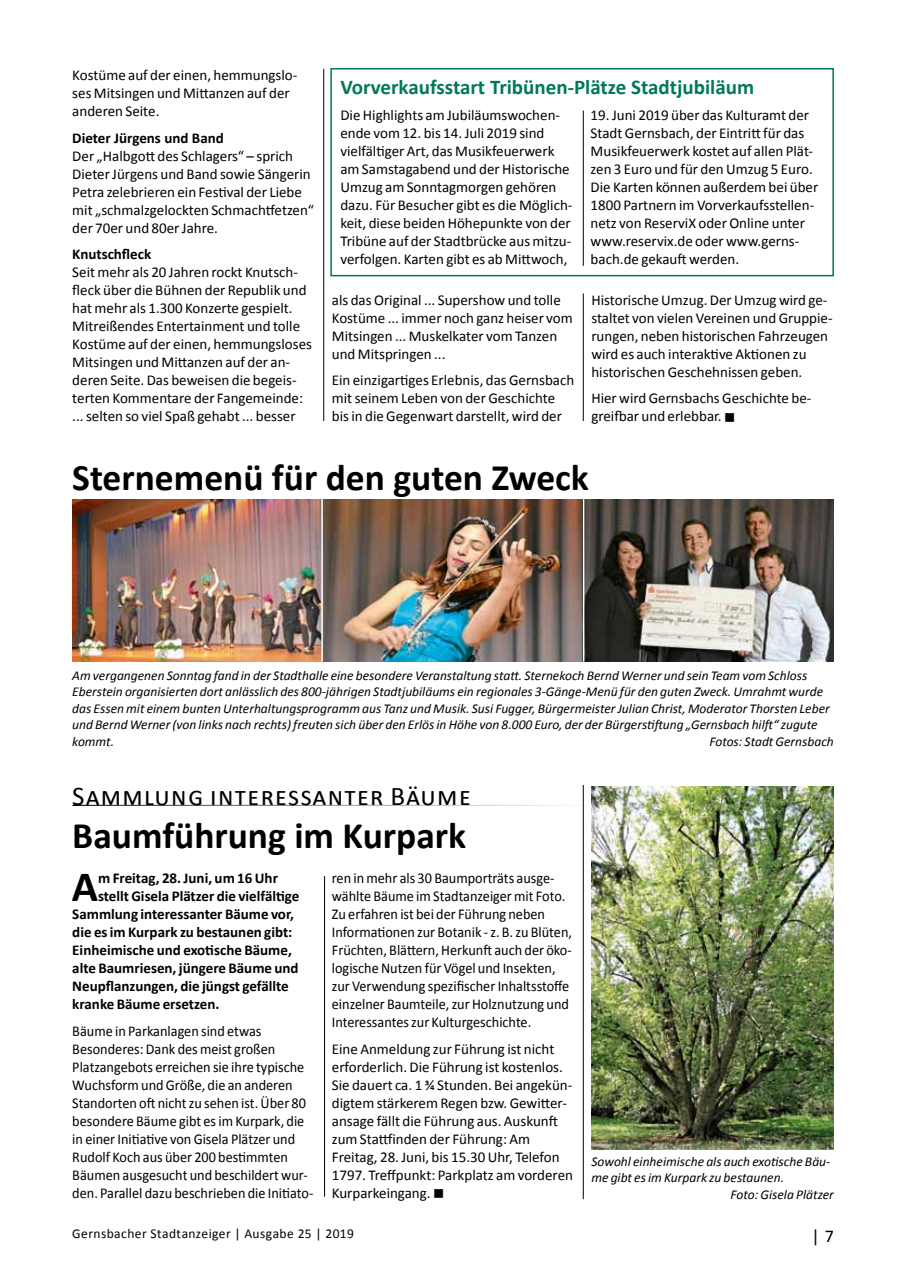
<style>
.page{position:relative;width:902px;height:1280px;background:#fff}
.page>*{position:absolute;margin:0;border:0;box-sizing:border-box;transform-origin:0 0}
.t1{font:700 43.35px "Calibri";color:#000}
.t2{font:700 37.5px "Calibri";color:#000}
.t3{font:27px "Calibri";letter-spacing:.05em;color:#000}
.t4{font:700 21px "Calibri";color:#007958}
.t5{font:18px "Calibri";color:#000}
.t6{font:15px/18px "Calibri";color:#000}
.t7{font:15px/18px "Calibri";color:#000;scale:.95 1}
.t8{font:700 15px "Calibri";color:#000}
.t9{font:italic 13.5px/16.5px "Calibri";color:#000}
.t10{font:13.5px "Calibri";letter-spacing:.025em;color:#000}
</style>
<div class="page">
<hr style="left:583px;top:293px;width:1px;height:128px;background:#000">
<hr style="left:323px;top:69px;width:1px;height:352px;background:#000">
<div style="left:330px;top:68px;width:503px;height:208px;border:2px solid #007958"></div>
<img style="left:591px;top:786px;width:242px;height:364px">
<hr style="left:583px;top:785px;width:1px;height:414px;background:#000">
<hr style="left:324px;top:876px;width:1px;height:321px;background:#000">
<hr style="left:583px;top:111px;width:1px;height:155px;background:#000">
<img style="left:72px;top:500px;width:249px;height:161px">
<img style="left:323px;top:500px;width:510px;height:161px">
<hr style="left:583px;top:499px;width:1px;height:163px;background:#fff">
<p class="t6" style="left:72px;top:66px;width:227px">Kostüme auf der einen, hemmungslo&shy;ses Mitsingen und Mittanzen auf der anderen Seite.</p>
<p class="t8" style="left:72px;top:128px;width:153px">Dieter Jürgens und Band</p>
<p class="t6" style="left:72px;top:147px;width:243px">Der „Halbgott des Schlagers“ – sprich Dieter Jürgens und Band sowie Sängerin Petra zelebrieren ein Festival der Liebe mit „schmalzgelockten Schmachtfetzen“ der 70er und 80er Jahre.</p>
<p class="t8" style="left:72px;top:244px;width:80px">Knutschfleck</p>
<p class="t6" style="left:72px;top:263px;width:241px">Seit mehr als 20 Jahren rockt Knutsch&shy;fleck über die Bühnen der Republik und hat mehr als 1.300 Konzerte gespielt.<br>Mitreißendes Entertainment und tolle Kostüme auf der einen, hemmungsloses Mitsingen und Mittanzen auf der an&shy;deren Seite. Das beweisen die begeis&shy;terten Kommentare der Fangemeinde: ... selten so viel Spaß gehabt ... besser</p>
<h3 class="t4" style="left:340px;top:73px;width:415px">Vorverkaufsstart Tribünen-Plätze Stadtjubiläum</h3>
<p class="t6" style="left:340px;top:106px;width:234px">Die Highlights am Jubiläumswochen&shy;ende vom 12. bis 14. Juli 2019 sind vielfältiger Art, das Musikfeuerwerk am Samstagabend und der Historische Umzug am Sonntagmorgen gehören dazu. Für Besucher gibt es die Möglich&shy;keit, diese beiden Höhepunkte von der Tribüne auf der Stadtbrücke aus mitzu&shy;verfolgen. Karten gibt es ab Mittwoch,</p>
<p class="t6" style="left:590px;top:106px;width:229px">19. Juni 2019 über das Kulturamt der Stadt Gernsbach, der Eintritt für das Musikfeuerwerk kostet auf allen Plät&shy;zen 3 Euro und für den Umzug 5 Euro.<br>Die Karten können außerdem bei über 1800 Partnern im Vorverkaufsstellen&shy;netz von ReserviX oder Online unter www.reservix.de oder www.gerns&shy;bach.de gekauft werden.</p>
<p class="t6" style="left:332px;top:291px;width:242px">als das Original ... Supershow und tolle Kostüme ... immer noch ganz heiser vom Mitsingen ... Muskelkater vom Tanzen und Mitspringen ...</p>
<p class="t6" style="left:332px;top:371px;width:244px">Ein einzigartiges Erlebnis, das Gernsbach mit seinem Leben von der Geschichte bis in die Gegenwart darstellt, wird der</p>
<p class="t6" style="left:591px;top:291px;width:243px">Historische Umzug. Der Umzug wird ge&shy;staltet von vielen Vereinen und Gruppie&shy;rungen, neben historischen Fahrzeugen wird es auch interaktive Aktionen zu historischen Geschehnissen geben.</p>
<p class="t6" style="left:591px;top:389px;width:221px">Hier wird Gernsbachs Geschichte be&shy;greifbar und erlebbar. ■</p>
<h2 class="t2" style="left:72px;top:453px;width:518px">Sternemenü für den guten Zweck</h2>
<p class="t9" style="left:72px;top:667px;width:758px">Am vergangenen Sonntag fand in der Stadthalle eine besondere Veranstaltung statt. Sternekoch Bernd Werner und sein Team vom Schloss Eberstein organisierten dort anlässlich des 800-jährigen Stadtjubiläums ein regionales 3-Gänge-Menü für den guten Zweck. Umrahmt wurde das Essen mit einem bunten Unterhaltungsprogramm aus Tanz und Musik. Susi Fugger, Bürgermeister Julian Christ, Moderator Thorsten Leber und Bernd Werner (von links nach rechts) freuten sich über den Erlös in Höhe von 8.000 Euro, der der Bürgerstiftung „Gernsbach hilft“ zugute kommt.</p>
<p class="t9" style="left:709px;top:733px;width:126px">Fotos: Stadt Gernsbach</p>
<h3 class="t3" style="left:72px;top:779px;width:400px">Sammlung interessanter Bäume</h3>
<h2 class="t2" style="left:72px;top:812px;width:395px">Baumführung im Kurpark</h2>
<h1 class="t1" style="left:72px;top:859px;width:28px">A</h1>
<p class="t8" style="left:98px;top:869px;width:181px">m Freitag, 28. Juni, um 16 Uhr</p>
<p class="t7" style="left:332px;top:869px;width:254px">ren in mehr als 30 Baumporträts ausge&shy;wählte Bäume im Stadtanzeiger mit Foto.<br>Zu erfahren ist bei der Führung neben Informationen zur Botanik - z. B. zu Blüten, Früchten, Blättern, Herkunft auch der öko&shy;logische Nutzen für Vögel und Insekten, zur Verwendung spezifischer Inhaltsstoffe einzelner Baumteile, zur Holznutzung und Interessantes zur Kulturgeschichte.</p>
<p class="t6" style="left:332px;top:1040px;width:243px">Eine Anmeldung zur Führung ist nicht erforderlich. Die Führung ist kostenlos.<br>Sie dauert ca. 1 ¾ Stunden. Bei angekün&shy;digtem stärkerem Regen bzw. Gewitter&shy;ansage fällt die Führung aus. Auskunft zum Stattfinden der Führung: Am Freitag, 28. Juni, bis 15.30 Uhr, Telefon 1797. Treffpunkt: Parkplatz am vorderen Kurparkeingang. ■</p>
<p class="t8" style="left:98px;top:887px;width:203px">stellt Gisela Plätzer die vielfältige</p>
<p class="t8" style="left:72px;top:905px;width:223px">Sammlung interessanter Bäume vor,</p>
<p class="t8" style="left:72px;top:923px;width:222px">die es im Kurpark zu bestaunen gibt:</p>
<p class="t8" style="left:72px;top:941px;width:221px">Einheimische und exotische Bäume,</p>
<p class="t8" style="left:72px;top:959px;width:228px">alte Baumriesen, jüngere Bäume und</p>
<p class="t8" style="left:72px;top:977px;width:218px">Neupflanzungen, die jüngst gefällte</p>
<p class="t8" style="left:72px;top:995px;width:148px">kranke Bäume ersetzen.</p>
<p class="t7" style="left:72px;top:1022px;width:255px">Bäume in Parkanlagen sind etwas Besonderes: Dank des meist großen Platzangebots erreichen sie ihre typische Wuchsform und Größe, die an anderen Standorten oft nicht zu sehen ist. Über 80 besondere Bäume gibt es im Kurpark, die in einer Initiative von Gisela Plätzer und Rudolf Koch aus über 200 bestimmten Bäumen ausgesucht und beschildert wur&shy;den. Parallel dazu beschrieben die Initiato-</p>
<p class="t9" style="left:591px;top:1152px;width:240px">Sowohl einheimische als auch exotische Bäu-</p>
<p class="t9" style="left:591px;top:1169px;width:194px">me gibt es im Kurpark zu bestaunen.</p>
<p class="t9" style="left:730px;top:1185px;width:105px">Foto: Gisela Plätzer</p>
<p class="t10" style="left:72px;top:1225px;width:283px">Gernsbacher Stadtanzeiger | Ausgabe 25 | 2019</p>
<p class="t5" style="left:811px;top:1224px;width:24px">| 7</p>
</div>
